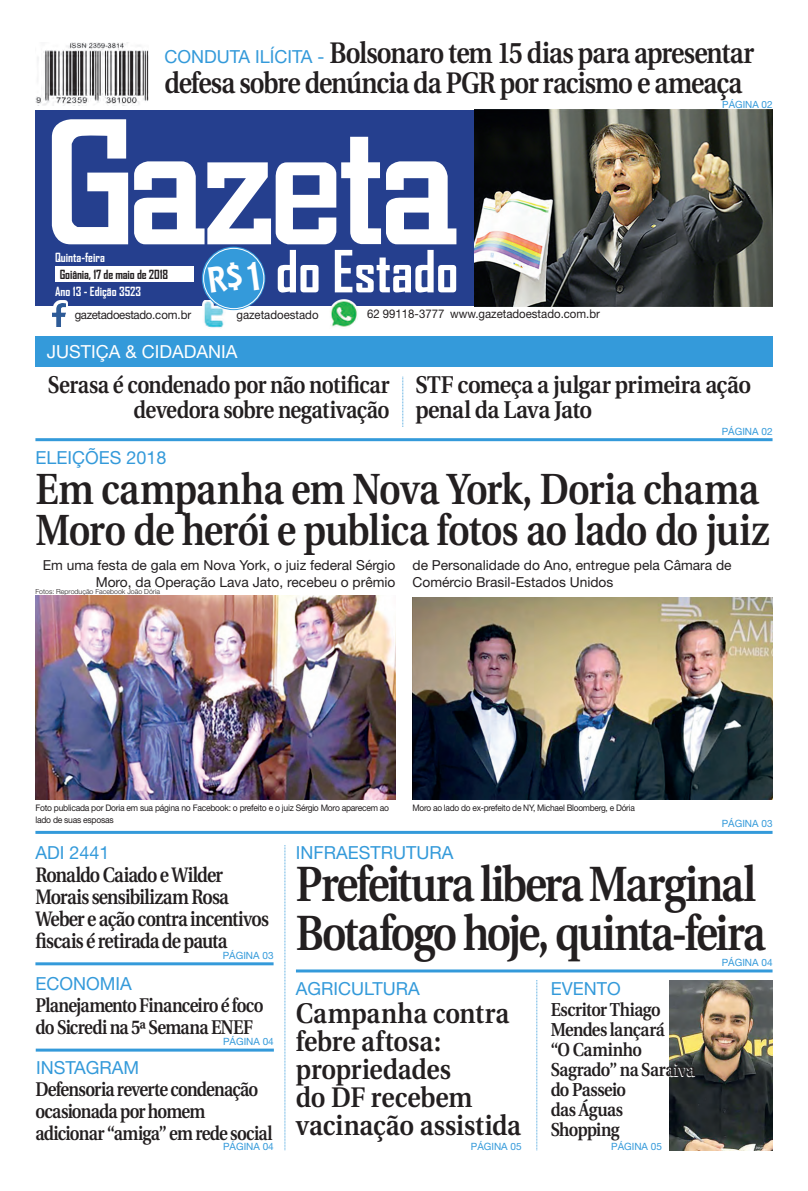
<style>
.page{position:relative;width:808px;height:1191px;background:#fff}
.page>*{position:absolute;margin:0;border:0;box-sizing:border-box;transform-origin:0 0}
.t1{font:700 55.6px "Agency FB";color:#fff}
.Manchete{font:600 49.4px/48.1px "Utopia";letter-spacing:-.05em;color:#231f20;scale:.85 1}
.Manchete-2{font:600 43.5px/41.1px "Utopia";letter-spacing:-.025em;color:#231f20;scale:.86 1}
.Retranca{font:600 29.7px/30px "Utopia";letter-spacing:-.035em;color:#231f20;scale:.86 1}
.Manchete-3{font:600 28.3px/28px "Utopia";letter-spacing:-.005em;color:#231f20;scale:.9 1}
.Manchete-4{font:600 24.2px/25px "Utopia";letter-spacing:-.025em;color:#231f20;text-align:right;scale:.86 1}
.Manchete-5{font:600 24.2px/25px "Utopia";letter-spacing:-.025em;color:#231f20;scale:.91 1}
.Manchete-6{font:600 20.9px/22px "Utopia";letter-spacing:-.045em;color:#231f20;scale:.85 1}
.Manchete-7{font:600 19.8px/22px "Utopia";letter-spacing:-.045em;color:#231f20;scale:.85 1}
.Manchete-8{font:600 18.7px/20px "Utopia";letter-spacing:-.03em;color:#231f20;scale:.88 1}
.Manchete-9{font:600 18.7px "Utopia";letter-spacing:-.01em;color:#231f20;scale:.88 1}
.Retranca-2{font:18px "Helvetica Neue";color:#349ada}
.Retranca-3{font:18px "Helvetica Neue";color:#fff}
.txt_colunas{font:13.8px/16.3px "Helvetica Neue";color:#231f20;text-align:right}
.t2{font:700 12.1px "Agency FB";color:#fff}
.t3{font:700 12.1px "Agency FB";letter-spacing:-.01em;color:#231f20}
.t4{font:12px "Helvetica Neue";color:#231f20;scale:.95 1}
.t5{font:12px "Helvetica Neue";letter-spacing:-.03em;color:#231f20;scale:.95 1}
.Retranca-4{font:10px "Helvetica Neue";color:#349ada}
.Retranca-5{font:9.9px "Helvetica Neue";color:#349ada}
.Legenda{font:9px/11.3px "Helvetica Neue";letter-spacing:-.03em;color:#231f20;scale:.95 1}
.Legenda-2{font:9px "Helvetica Neue";letter-spacing:-.03em;color:#231f20;scale:.93 1}
.Crédito_Fotógrafo{font:300 7px "Helvetica Neue";color:#231f20}
.s1{font-family:"Helvetica Neue";font-weight:400;font-size:18px;color:#349ada}
</style>
<div class="page">
<img style="left:669px;top:980px;width:103px;height:170px">
<svg style="left:285px;top:845px;width:1px;height:305px"></svg>
<svg style="left:537px;top:980px;width:1px;height:170px"></svg>
<svg style="left:403px;top:377px;width:1px;height:50px"></svg>
<div style="left:35px;top:110px;width:737px;height:196px;background:#253f8e"></div>
<svg style="left:52px;top:119px;width:76px;height:125px"></svg>
<svg style="left:134px;top:137px;width:322px;height:107px"></svg>
<img style="left:202px;top:300px;width:22px;height:29px">
<img style="left:330px;top:299px;width:28px;height:28px">
<div style="left:55px;top:266px;width:138px;height:15px;background:#fff"></div>
<svg style="left:202px;top:247px;width:63px;height:63px"></svg>
<div style="left:203px;top:248px;width:61px;height:61px;border:1px solid #fff;border-radius:50%"></div>
<svg style="left:55px;top:300px;width:13px;height:27px"></svg>
<img style="left:52px;top:303px;width:13px;height:23px">
<img style="left:35px;top:43px;width:113px;height:63px">
<div style="left:35px;top:336px;width:737px;height:31px;background:#349ada"></div>
<hr style="left:35px;top:438px;width:737px;height:3px;background:#349ada">
<hr style="left:36px;top:1048px;width:238px;height:3px;background:#349ada">
<hr style="left:296px;top:969px;width:476px;height:3px;background:#349ada">
<hr style="left:35px;top:962px;width:239px;height:3px;background:#349ada">
<hr style="left:35px;top:831px;width:737px;height:3px;background:#349ada">
<img style="left:35px;top:595px;width:360px;height:205px">
<img style="left:412px;top:597px;width:360px;height:203px">
<img style="left:475px;top:110px;width:297px;height:196px">
<div style="left:208px;top:262px;width:51px;height:31px;background:#349ada"></div>
<p class="Retranca" style="left:164px;top:38px;width:687px"><span class="s1">CONDUTA ILÍCITA -</span> Bolsonaro tem 15 dias para apresentar defesa sobre denúncia da PGR por racismo e ameaça</p>
<p class="Retranca-5" style="left:722px;top:98px;width:52px">PÁGINA 02</p>
<p class="t2" style="left:55px;top:250px;width:51px">Quinta-feira</p>
<p class="t3" style="left:60px;top:267px;width:110px">Goiânia, 17 de maio de 2018</p>
<p class="t2" style="left:55px;top:283px;width:88px">Ano 13 - Edição 3523</p>
<p class="t1" style="left:276px;top:237px;width:184px">do Estado</p>
<p class="t4" style="left:236px;top:308px;width:88px">gazetadoestado</p>
<p class="t4" style="left:367px;top:307px;width:83px">62 99118-3777</p>
<p class="t4" style="left:450px;top:307px;width:159px">www.gazetadoestado.com.br</p>
<p class="t5" style="left:75px;top:307px;width:124px">gazetadoestado.com.br</p>
<p class="Retranca-3" style="left:47px;top:340px;width:192px">JUSTIÇA &amp; CIDADANIA</p>
<p class="Manchete-5" style="left:415px;top:373px;width:371px">STF começa a julgar primeira ação penal da Lava Jato</p>
<p class="Manchete-4" style="left:48px;top:373px;width:399px">Serasa é condenado por não notificar devedora sobre negativação</p>
<p class="Retranca-2" style="left:35px;top:446px;width:133px">ELEIÇÕES 2018</p>
<p class="Manchete-2" style="left:35px;top:469px;width:855px">Em campanha em Nova York, Doria chama<br>Moro de herói e publica fotos ao lado do juiz</p>
<p class="txt_colunas" style="left:43px;top:557px;width:354px">Em uma festa de gala em Nova York, o juiz federal Sérgio<br>Moro, da Operação Lava Jato, recebeu o prêmio</p>
<p class="txt_colunas" style="left:412px;top:557px;width:321px;text-align:left">de Personalidade do Ano, entregue pela Câmara de<br>Comércio Brasil-Estados Unidos</p>
<p class="Crédito_Fotógrafo" style="left:35px;top:587px;width:126px">Fotos: Reprodução Facebook João Dória</p>
<p class="Retranca-4" style="left:722px;top:425px;width:52px">PÁGINA 02</p>
<p class="Legenda" style="left:35px;top:802px;width:374px">Foto publicada por Doria em sua página no Facebook: o prefeito e o juiz Sérgio Moro aparecem ao lado de suas esposas</p>
<p class="Legenda-2" style="left:412px;top:802px;width:241px">Moro ao lado do ex-prefeito de NY, Michael Bloomberg, e Dória</p>
<p class="Retranca-2" style="left:35px;top:842px;width:76px">ADI 2441</p>
<p class="Manchete-6" style="left:35px;top:864px;width:276px">Ronaldo Caiado e Wilder<br>Morais sensibilizam Rosa<br>Weber e ação contra incentivos fiscais é retirada de pauta</p>
<p class="Retranca-4" style="left:722px;top:818px;width:52px">PÁGINA 03</p>
<p class="Retranca-2" style="left:296px;top:842px;width:159px">INFRAESTRUTURA</p>
<p class="Manchete" style="left:296px;top:861px;width:554px">Prefeitura libera Marginal<br>Botafogo hoje, quinta-feira</p>
<p class="Retranca-2" style="left:296px;top:977px;width:125px">AGRICULTURA</p>
<p class="Manchete-3" style="left:296px;top:999px;width:252px">Campanha contra febre aftosa: propriedades<br>do DF recebem vacinação assistida</p>
<p class="Retranca-4" style="left:223px;top:949px;width:52px">PÁGINA 03</p>
<p class="Retranca-4" style="left:722px;top:956px;width:52px">PÁGINA 04</p>
<p class="Retranca-2" style="left:35px;top:972px;width:98px">ECONOMIA</p>
<p class="Manchete-7" style="left:36px;top:994px;width:270px">Planejamento Financeiro é foco do Sicredi na 5ª Semana ENEF</p>
<p class="Retranca-2" style="left:551px;top:977px;width:72px">EVENTO</p>
<p class="Manchete-8" style="left:551px;top:1000px;width:131px">Escritor Thiago<br>Mendes lançará</p>
<p class="Manchete-9" style="left:551px;top:1039px;width:105px">“O Caminho</p>
<p class="Manchete-8" style="left:551px;top:1060px;width:167px">Sagrado” na Saraiva</p>
<p class="Manchete-8" style="left:551px;top:1080px;width:87px">do Passeio</p>
<p class="Manchete-8" style="left:551px;top:1100px;width:84px">das Águas</p>
<p class="Manchete-8" style="left:551px;top:1120px;width:80px">Shopping</p>
<p class="Retranca-4" style="left:223px;top:1035px;width:52px">PÁGINA 04</p>
<p class="Retranca-2" style="left:36px;top:1057px;width:104px">INSTAGRAM</p>
<p class="Manchete-7" style="left:35px;top:1078px;width:281px">Defensoria reverte condenação ocasionada por homem adicionar “amiga” em rede social</p>
<p class="Retranca-4" style="left:223px;top:1140px;width:52px">PÁGINA 04</p>
<p class="Retranca-4" style="left:471px;top:1141px;width:52px">PÁGINA 05</p>
<p class="Retranca-4" style="left:611px;top:1141px;width:52px">PÁGINA 05</p>
</div>
